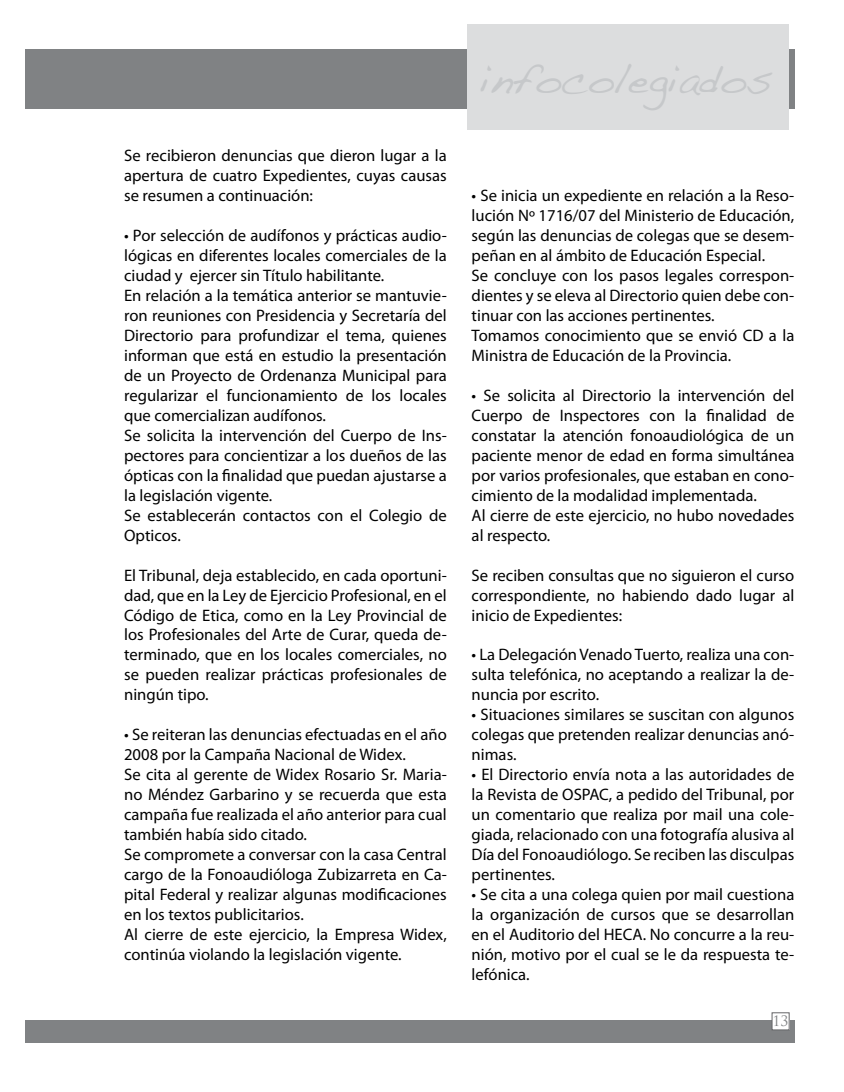
<style>
.page{position:relative;width:844px;height:1092px;background:#fff}
.page>*{position:absolute;margin:0;border:0;box-sizing:border-box;transform-origin:0 0}
.t1{font:42px "Handwriting Dakota";color:#c6c8ca}
.t2{font:16.62px/19.9px "Myriad Pro";color:#000;text-align:justify}
.t3{font:14px "Trajan Pro";color:#808284}
</style>
<div class="page">
<div style="left:25px;top:50px;width:769px;height:59px;background:#808284"></div>
<div style="left:25px;top:1019px;width:769px;height:23px;background:#808284"></div>
<div style="left:771px;top:1012px;width:18px;height:17px;background:#fff"></div>
<div style="left:771px;top:1012px;width:18px;height:18px;border:1px solid #646567"></div>
<div style="left:467px;top:25px;width:321px;height:105px;background:#dcddde"></div>
<p class="t2" style="left:124px;top:145px;width:324px">Se recibieron denuncias que dieron lugar a la apertura de cuatro Expedientes, cuyas causas se resumen a continuación:</p>
<p class="t2" style="left:124px;top:225px;width:324px;text-align:left">• Por selección de audífonos y prácticas audio&shy;lógicas en diferentes locales comerciales de la ciudad y ejercer sin Título habilitante.<br>En relación a la temática anterior se mantuvie&shy;ron reuniones con Presidencia y Secretaría del Directorio para profundizar el tema, quienes informan que está en estudio la presentación de un Proyecto de Ordenanza Municipal para regularizar el funcionamiento de los locales que comercializan audífonos.<br>Se solicita la intervención del Cuerpo de Ins&shy;pectores para concientizar a los dueños de las ópticas con la finalidad que puedan ajustarse a la legislación vigente.<br>Se establecerán contactos con el Colegio de Opticos.</p>
<p class="t2" style="left:124px;top:564px;width:324px">El Tribunal, deja establecido, en cada oportuni&shy;dad, que en la Ley de Ejercicio Profesional, en el Código de Etica, como en la Ley Provincial de los Profesionales del Arte de Curar, queda de&shy;terminado, que en los locales comerciales, no se pueden realizar prácticas profesionales de ningún tipo.</p>
<p class="t2" style="left:124px;top:724px;width:324px;text-align:left">• Se reiteran las denuncias efectuadas en el año 2008 por la Campaña Nacional de Widex.<br>Se cita al gerente de Widex Rosario Sr. Maria&shy;no Méndez Garbarino y se recuerda que esta campaña fue realizada el año anterior para cual también había sido citado.<br>Se compromete a conversar con la casa Central cargo de la Fonoaudióloga Zubizarreta en Ca&shy;pital Federal y realizar algunas modificaciones en los textos publicitarios.<br>Al cierre de este ejercicio, la Empresa Widex, continúa violando la legislación vigente.</p>
<h1 class="t1" style="left:480px;top:54px;width:293px">infocolegiados</h1>
<p class="t2" style="left:471px;top:185px;width:324px;text-align:left">• Se inicia un expediente en relación a la Reso&shy;lución Nº 1716/07 del Ministerio de Educación, según las denuncias de colegas que se desem&shy;peñan en al ámbito de Educación Especial.<br>Se concluye con los pasos legales correspon&shy;dientes y se eleva al Directorio quien debe con&shy;tinuar con las acciones pertinentes.<br>Tomamos conocimiento que se envió CD a la Ministra de Educación de la Provincia.</p>
<p class="t2" style="left:471px;top:385px;width:324px;text-align:left">• Se solicita al Directorio la intervención del Cuerpo de Inspectores con la finalidad de constatar la atención fonoaudiológica de un paciente menor de edad en forma simultánea por varios profesionales, que estaban en cono&shy;cimiento de la modalidad implementada.<br>Al cierre de este ejercicio, no hubo novedades al respecto.</p>
<p class="t2" style="left:471px;top:564px;width:324px">Se reciben consultas que no siguieron el curso correspondiente, no habiendo dado lugar al inicio de Expedientes:</p>
<p class="t2" style="left:471px;top:644px;width:324px">• La Delegación Venado Tuerto, realiza una con&shy;sulta telefónica, no aceptando a realizar la de&shy;nuncia por escrito.</p>
<p class="t2" style="left:471px;top:704px;width:324px">• Situaciones similares se suscitan con algunos colegas que pretenden realizar denuncias anó&shy;nimas.</p>
<p class="t2" style="left:471px;top:764px;width:324px">• El Directorio envía nota a las autoridades de la Revista de OSPAC, a pedido del Tribunal, por un comentario que realiza por mail una cole&shy;giada, relacionado con una fotografía alusiva al Día del Fonoaudiólogo. Se reciben las disculpas pertinentes.</p>
<p class="t2" style="left:471px;top:884px;width:324px">• Se cita a una colega quien por mail cuestiona la organización de cursos que se desarrollan en el Auditorio del HECA. No concurre a la reu&shy;nión, motivo por el cual se le da respuesta te&shy;lefónica.</p>
<p class="t3" style="left:772px;top:1011px;width:17px">13</p>
</div>
